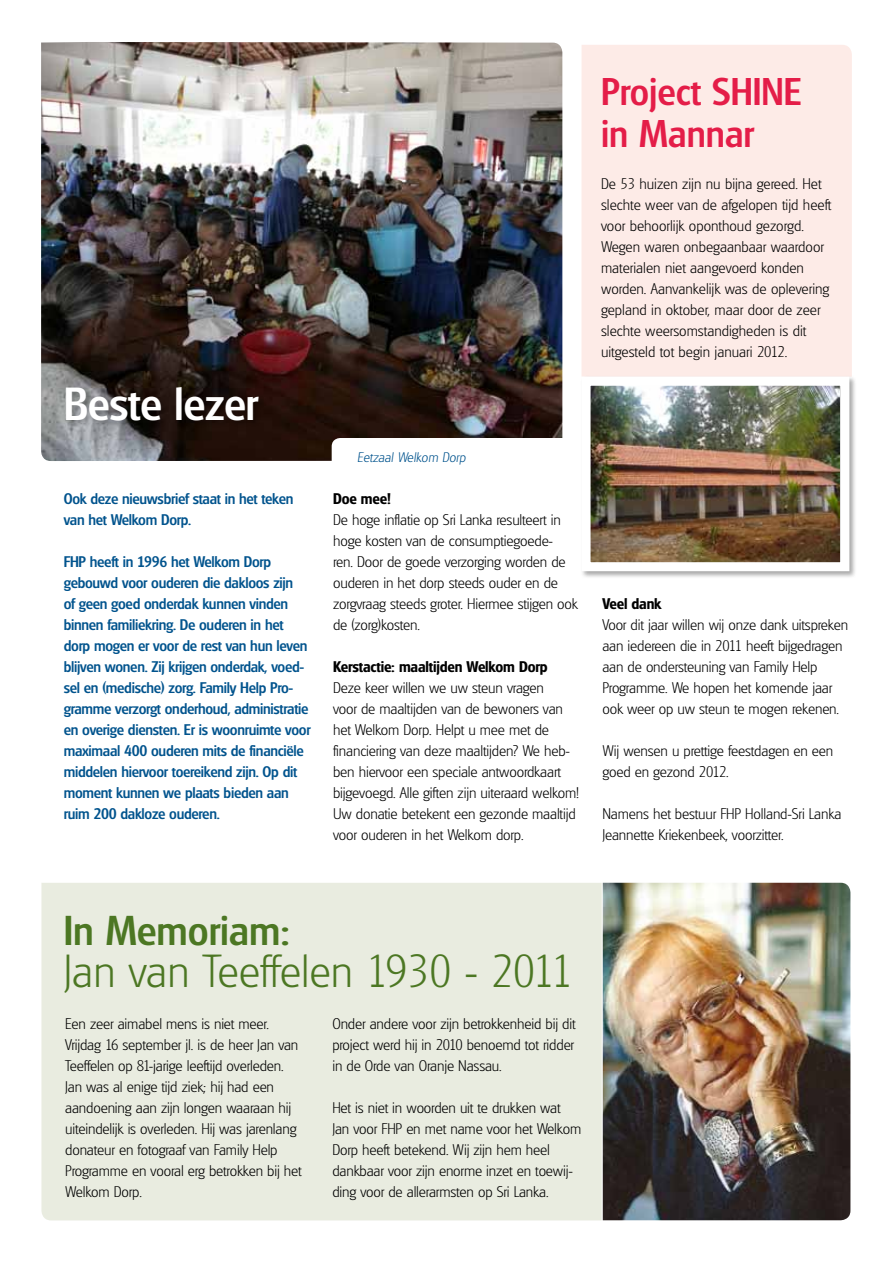
<style>
.page{position:relative;width:893px;height:1263px;background:#fff}
.page>*{position:absolute;margin:0;border:0;box-sizing:border-box;transform-origin:0 0}
.t1{font:200 45px "Glasgow";color:#4c7723}
.t2{font:500 45px "Glasgow";letter-spacing:-.01em;color:#fff}
.t3{font:500 40.5px "Glasgow";color:#4c7723}
.t4{font:500 37.5px/42px "Glasgow";color:#e41d48}
.t5{font:200 15px/21px "Glasgow";letter-spacing:-.01em;color:#000}
.t6{font:500 15px/21px "Glasgow";letter-spacing:-.02em;color:#00538d}
.t7{font:600 15px "Glasgow";letter-spacing:-.01em;color:#000}
.t8{font:200 13.5px "Iglasgow";color:#00538d}
</style>
<div class="page">
<img style="left:41px;top:42px;width:521px;height:419px">
<div style="left:41px;top:883px;width:561px;height:337px;background:#e9ece0"></div>
<div style="left:65px;top:386px;width:202px;height:42px;background:#000;opacity:.25"></div>
<img style="left:603px;top:883px;width:247px;height:337px">
<div style="left:332px;top:438px;width:258px;height:44px;background:#fff;border-radius:9px"></div>
<div style="left:581px;top:45px;width:271px;height:330px;background:#fdebe7"></div>
<div style="left:580px;top:375px;width:277px;height:204px;background:#000;opacity:.35"></div>
<img style="left:591px;top:387px;width:248px;height:174px">
<div style="left:581px;top:377px;width:268px;height:194px;border:9px solid #fff"></div>
<h1 class="t2" style="left:64px;top:378px;width:196px">Beste lezer</h1>
<p class="t6" style="left:64px;top:488px;width:231px">Ook deze nieuwsbrief staat in het teken van het Welkom Dorp.</p>
<p class="t6" style="left:64px;top:551px;width:248px">FHP heeft in 1996 het Welkom Dorp gebouwd voor ouderen die dakloos zijn<br>of geen goed onderdak kunnen vinden binnen familiekring. De ouderen in het dorp mogen er voor de rest van hun leven blijven wonen. Zij krijgen onderdak, voed&shy;sel en (medische) zorg. Family Help Pro&shy;gramme verzorgt onderhoud, administratie en overige diensten. Er is woonruimte voor maximaal 400 ouderen mits de financiële middelen hiervoor toereikend zijn. Op dit moment kunnen we plaats bieden aan ruim 200 dakloze ouderen.</p>
<p class="t8" style="left:357px;top:450px;width:110px">Eetzaal Welkom Dorp</p>
<p class="t7" style="left:333px;top:490px;width:59px">Doe mee!</p>
<p class="t5" style="left:333px;top:509px;width:246px">De hoge inflatie op Sri Lanka resulteert in hoge kosten van de consumptiegoede-<br>ren. Door de goede verzorging worden de ouderen in het dorp steeds ouder en de zorgvraag steeds groter. Hiermee stijgen ook de (zorg)kosten.</p>
<p class="t7" style="left:333px;top:658px;width:216px">Kerstactie: maaltijden Welkom Dorp</p>
<p class="t5" style="left:333px;top:677px;width:248px">Deze keer willen we uw steun vragen<br>voor de maaltijden van de bewoners van het Welkom Dorp. Helpt u mee met de financiering van deze maaltijden? We heb&shy;ben hiervoor een speciale antwoordkaart bijgevoegd. Alle giften zijn uiteraard welkom!<br>Uw donatie betekent een gezonde maaltijd voor ouderen in het Welkom dorp.</p>
<h3 class="t4" style="left:601px;top:70px;width:202px">Project SHINE in Mannar</h3>
<p class="t5" style="left:601px;top:173px;width:232px">De 53 huizen zijn nu bijna gereed. Het slechte weer van de afgelopen tijd heeft voor behoorlijk oponthoud gezorgd.<br>Wegen waren onbegaanbaar waardoor materialen niet aangevoerd konden worden. Aanvankelijk was de oplevering gepland in oktober, maar door de zeer slechte weersomstandigheden is dit uitgesteld tot begin januari 2012.</p>
<p class="t7" style="left:602px;top:595px;width:61px">Veel dank</p>
<p class="t5" style="left:602px;top:614px;width:247px">Voor dit jaar willen wij onze dank uitspreken aan iedereen die in 2011 heeft bijgedragen aan de ondersteuning van Family Help Programme. We hopen het komende jaar ook weer op uw steun te mogen rekenen.</p>
<p class="t5" style="left:602px;top:740px;width:232px">Wij wensen u prettige feestdagen en een goed en gezond 2012.</p>
<p class="t5" style="left:602px;top:803px;width:240px">Namens het bestuur FHP Holland-Sri Lanka<br>Jeannette Kriekenbeek, voorzitter.</p>
<h2 class="t3" style="left:64px;top:907px;width:228px">In Memoriam:</h2>
<h1 class="t1" style="left:64px;top:945px;width:511px">Jan van Teeffelen 1930 - 2011</h1>
<p class="t5" style="left:65px;top:1013px;width:238px">Een zeer aimabel mens is niet meer.<br>Vrijdag 16 september jl. is de heer Jan van Teeffelen op 81-jarige leeftijd overleden.<br>Jan was al enige tijd ziek; hij had een aandoening aan zijn longen waaraan hij uiteindelijk is overleden. Hij was jarenlang donateur en fotograaf van Family Help Programme en vooral erg betrokken bij het Welkom Dorp.</p>
<p class="t5" style="left:332px;top:1013px;width:245px;text-align:justify">Onder andere voor zijn betrokkenheid bij dit project werd hij in 2010 benoemd tot ridder in de Orde van Oranje Nassau.</p>
<p class="t5" style="left:332px;top:1097px;width:250px">Het is niet in woorden uit te drukken wat Jan voor FHP en met name voor het Welkom Dorp heeft betekend. Wij zijn hem heel dankbaar voor zijn enorme inzet en toewij&shy;ding voor de allerarmsten op Sri Lanka.</p>
</div>
